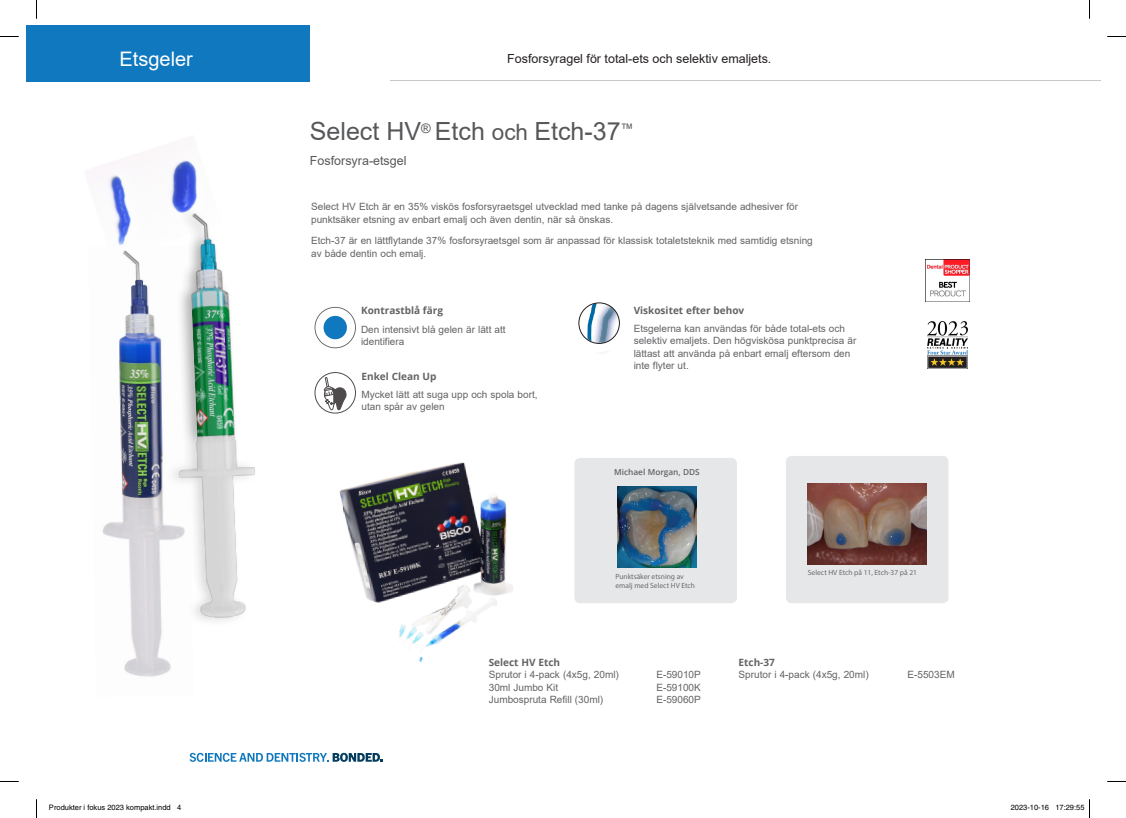
<style>
.page{position:relative;width:1126px;height:818px;background:#fff}
.page>*{position:absolute;margin:0;border:0;box-sizing:border-box;transform-origin:0 0}
.t1{font:25px "Arial";color:#57585a}
.t2{font:20px "Arial";color:#fff}
.t3{font:12.5px "Arial";color:#231f20}
.t4{font:12.5px "Arial";color:#57585a}
.t5{font:10px/12.5px "Arial";color:#636366}
.t6{font:700 10px "Open Sans";color:#636366}
.t7{font:600 8.25px "Open Sans";color:#636366}
.t8{font:7.5px/9px "Myriad Pro";color:#6b6b6e}
.t9{font:7.5px "Helvetica";color:#000}
.s1{font-size:22.5px}
</style>
<div class="page">
<svg style="left:189px;top:752px;width:194px;height:9px"></svg>
<img style="left:928px;top:321px;width:38px;height:47px">
<div style="left:923px;top:316px;width:48px;height:58px;border:4px solid #fff"></div>
<img style="left:925px;top:259px;width:44px;height:42px">
<div style="left:26px;top:26px;width:284px;height:56px;background:#1078bf"></div>
<hr style="left:390px;top:80px;width:709px;height:1px;background:#c7c8ca">
<svg style="left:314px;top:307px;width:42px;height:41px"></svg>
<div style="left:323px;top:316px;width:24px;height:23px;background:#1078bf;border-radius:50%"></div>
<div style="left:571px;top:294px;width:57px;height:58px;border:9px solid #fff;border-radius:50%"></div>
<svg style="left:578px;top:296px;width:42px;height:54px"></svg>
<svg style="left:314px;top:372px;width:42px;height:41px"></svg>
<div style="left:574px;top:457px;width:162px;height:145px;background:#e6e7e9;border-radius:6px"></div>
<img style="left:617px;top:486px;width:79px;height:81px">
<img style="left:108px;top:160px;width:89px;height:85px">
<img style="left:339px;top:462px;width:174px;height:200px">
<img style="left:102px;top:245px;width:69px;height:432px">
<div style="left:785px;top:455px;width:163px;height:147px;background:#e6e7e9;border-radius:6px"></div>
<img style="left:807px;top:483px;width:119px;height:81px">
<img style="left:164px;top:198px;width:91px;height:424px">
<svg style="left:0;top:36px;width:19px;height:1px"></svg>
<svg style="left:1107px;top:36px;width:18px;height:1px"></svg>
<svg style="left:36px;top:0;width:1px;height:19px"></svg>
<svg style="left:36px;top:799px;width:1px;height:18px"></svg>
<svg style="left:1089px;top:0;width:1px;height:19px"></svg>
<svg style="left:1089px;top:799px;width:1px;height:18px"></svg>
<h2 class="t2" style="left:119px;top:45px;width:75px">Etsgeler</h2>
<p class="t3" style="left:507px;top:50px;width:265px">Fosforsyragel för total-ets och selektiv emaljets.</p>
<h1 class="t1" style="left:310px;top:114px;width:325px">Select HV<sup>®</sup> Etch <span class="s1">och</span> Etch-37<sup>™</sup></h1>
<p class="t4" style="left:310px;top:152px;width:98px">Fosforsyra-etsgel</p>
<p class="t5" style="left:311px;top:200px;width:488px">Select HV Etch är en 35% viskös fosforsyraetsgel utvecklad med tanke på dagens självetsande adhesiver för punktsäker etsning av enbart emalj och även dentin, när så önskas.</p>
<p class="t5" style="left:311px;top:234px;width:503px">Etch-37 är en lättflytande 37% fosforsyraetsgel som är anpassad för klassisk totaletsteknik med samtidig etsning av både dentin och emalj.</p>
<p class="t6" style="left:361px;top:303px;width:84px">Kontrastblå färg</p>
<p class="t5" style="left:361px;top:322px;width:146px">Den intensivt blå gelen är lätt att identifiera</p>
<p class="t6" style="left:361px;top:369px;width:76px">Enkel Clean Up</p>
<p class="t5" style="left:361px;top:388px;width:177px">Mycket lätt att suga upp och spola bort, utan spår av gelen</p>
<p class="t6" style="left:633px;top:303px;width:112px">Viskositet efter behov</p>
<p class="t5" style="left:633px;top:322px;width:224px">Etsgelerna kan användas för både total-ets och selektiv emaljets. Den högviskösa punktprecisa är lättast att använda på enbart emalj eftersom den inte flyter ut.</p>
<p class="t7" style="left:614px;top:466px;width:87px">Michael Morgan, DDS</p>
<p class="t8" style="left:615px;top:571px;width:81px">Punktsäker etsning av emalj med Select HV Etch</p>
<p class="t8" style="left:807px;top:567px;width:111px">Select HV Etch på 11, Etch-37 på 21</p>
<p class="t6" style="left:488px;top:654px;width:73px">Select HV Etch</p>
<p class="t5" style="left:488px;top:668px;width:132px">Sprutor i 4-pack (4x5g, 20ml)</p>
<p class="t5" style="left:656px;top:668px;width:46px">E-59010P</p>
<p class="t5" style="left:488px;top:680px;width:71px">30ml Jumbo Kit</p>
<p class="t5" style="left:656px;top:680px;width:46px">E-59100K</p>
<p class="t5" style="left:488px;top:693px;width:116px">Jumbospruta Refill (30ml)</p>
<p class="t5" style="left:656px;top:693px;width:46px">E-59060P</p>
<p class="t6" style="left:738px;top:654px;width:38px">Etch-37</p>
<p class="t5" style="left:738px;top:668px;width:132px">Sprutor i 4-pack (4x5g, 20ml)</p>
<p class="t5" style="left:907px;top:668px;width:49px">E-5503EM</p>
<p class="t9" style="left:49px;top:803px;width:134px">Produkter i fokus 2023 kompakt.indd 4</p>
<p class="t9" style="left:1010px;top:803px;width:75px">2023-10-16 17:29:55</p>
</div>
